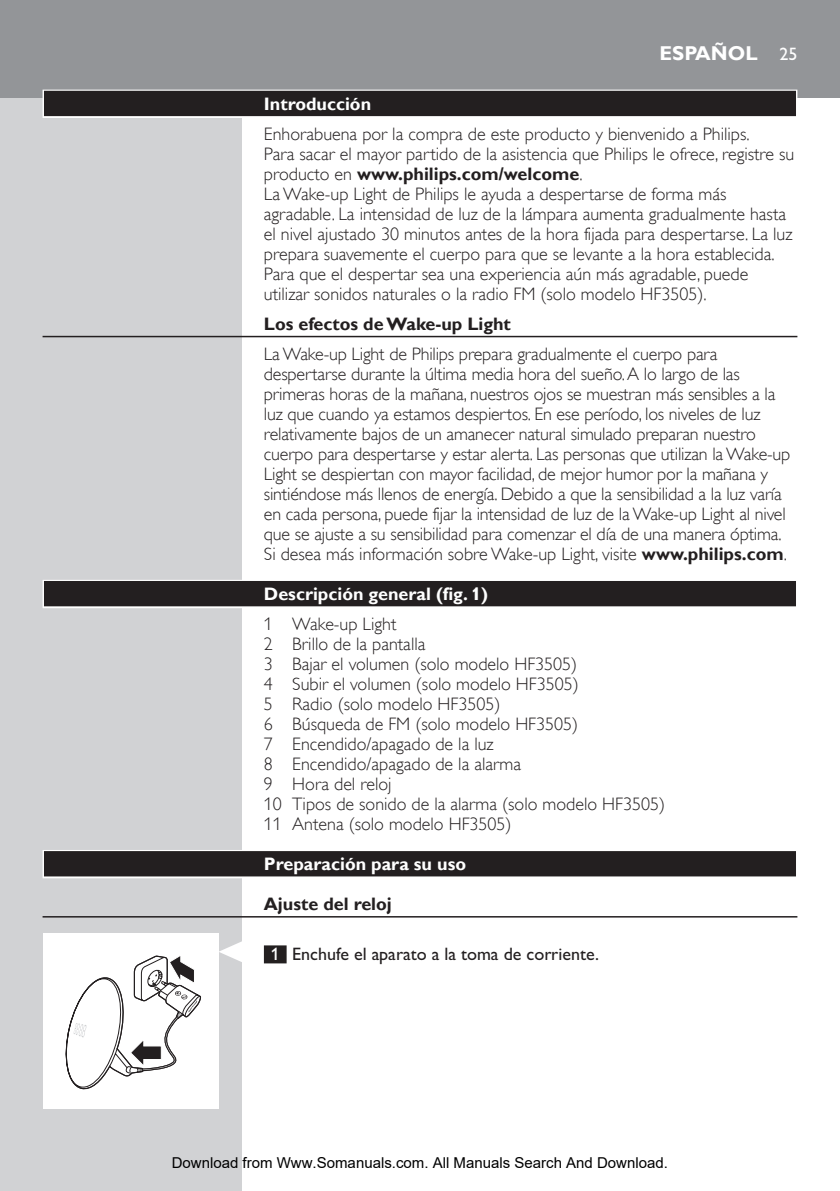
<style>
.page{position:relative;width:840px;height:1191px;background:#fff}
.page>*{position:absolute;margin:0;border:0;box-sizing:border-box;transform-origin:0 0}
.t1{font:700 20px "Gill Sans Alt One WGL";color:#fff}
.t2{font:18px/20px "Gill Sans Alt One WGL Light";color:#231f20}
.t3{font:700 18px "Gill Sans Alt One WGL";color:#231f20}
.t4{font:700 18px "Gill Sans Alt One WGL";color:#fff}
.t5{font:18px "Gill Sans Alt One WGL";color:#231f20}
.t6{font:18px "Gill Sans Alt One WGL";color:#fff}
.t7{font:15px "Arial";color:#000}
.s1{font-family:"Gill Sans Alt One WGL Light";font-weight:400}
.s2{font-family:"Gill Sans Alt One WGL";font-weight:700}
.s3{color:#fff}
</style>
<div class="page">
<div style="left:0;top:95px;width:241px;height:1096px;background:#d1d2d4"></div>
<div style="left:0;top:0;width:839px;height:98px;background:#939598"></div>
<div style="left:43px;top:90px;width:754px;height:28px;background:#e4e3e3"></div>
<div style="left:44px;top:91px;width:751px;height:25px;background:#231f20"></div>
<hr style="left:43px;top:336px;width:754px;height:1px;background:#231f20">
<div style="left:43px;top:580px;width:754px;height:28px;background:#b4b3b3"></div>
<div style="left:44px;top:581px;width:751px;height:25px;background:#231f20"></div>
<div style="left:43px;top:850px;width:754px;height:28px;background:#9a9999"></div>
<div style="left:44px;top:851px;width:751px;height:25px;background:#231f20"></div>
<hr style="left:43px;top:916px;width:754px;height:1px;background:#231f20">
<div style="left:264px;top:945px;width:22px;height:18px;background:#231f20"></div>
<svg style="left:218px;top:940px;width:24px;height:23px"></svg>
<div style="left:43px;top:933px;width:175px;height:175px;background:#fff"></div>
<svg style="left:65px;top:955px;width:136px;height:135px"></svg>
<p class="t1" style="left:659px;top:40px;width:99px">ESPAÑOL</p>
<p class="t6" style="left:779px;top:42px;width:19px">25</p>
<p class="t4" style="left:264px;top:92px;width:109px">Introducción</p>
<p class="t2" style="left:264px;top:124px;width:531px">Enhorabuena por la compra de este producto y bienvenido a Philips.<br>Para sacar el mayor partido de la asistencia que Philips le ofrece, registre su</p>
<p class="t3" style="left:264px;top:162px;width:320px"><span class="s1">producto en</span> www.philips.com/welcome<span class="s1">.</span></p>
<p class="t2" style="left:264px;top:184px;width:529px">La Wake-up Light de Philips le ayuda a despertarse de forma más agradable. La intensidad de luz de la lámpara aumenta gradualmente hasta el nivel ajustado 30 minutos antes de la hora fijada para despertarse. La luz prepara suavemente el cuerpo para que se levante a la hora establecida.<br>Para que el despertar sea una experiencia aún más agradable, puede utilizar sonidos naturales o la radio FM (solo modelo HF3505).</p>
<p class="t3" style="left:264px;top:312px;width:248px">Los efectos de Wake-up Light</p>
<p class="t2" style="left:264px;top:344px;width:527px">La Wake-up Light de Philips prepara gradualmente el cuerpo para despertarse durante la última media hora del sueño. A lo largo de las primeras horas de la mañana, nuestros ojos se muestran más sensibles a la luz que cuando ya estamos despiertos. En ese período, los niveles de luz relativamente bajos de un amanecer natural simulado preparan nuestro cuerpo para despertarse y estar alerta. Las personas que utilizan la Wake-up Light se despiertan con mayor facilidad, de mejor humor por la mañana y sintiéndose más llenos de energía. Debido a que la sensibilidad a la luz varía en cada persona, puede fijar la intensidad de luz de la Wake-up Light al nivel que se ajuste a su sensibilidad para comenzar el día de una manera óptima.<br>Si desea más información sobre Wake-up Light, visite <span class="s2">www.philips.com</span>.</p>
<p class="t4" style="left:264px;top:582px;width:225px">Descripción general (fig. 1)</p>
<p class="t2" style="left:264px;top:614px;width:402px">1 Wake-up Light<br>2 Brillo de la pantalla<br>3 Bajar el volumen (solo modelo HF3505)<br>4 Subir el volumen (solo modelo HF3505)<br>5 Radio (solo modelo HF3505)<br>6 Búsqueda de FM (solo modelo HF3505)<br>7 Encendido/apagado de la luz<br>8 Encendido/apagado de la alarma<br>9 Hora del reloj<br>10 Tipos de sonido de la alarma (solo modelo HF3505)<br>11 Antena (solo modelo HF3505)</p>
<p class="t4" style="left:264px;top:852px;width:203px">Preparación para su uso</p>
<p class="t3" style="left:264px;top:892px;width:129px">Ajuste del reloj</p>
<p class="t5" style="left:270px;top:942px;width:329px"><span class="s3">1</span> Enchufe el aparato a la toma de corriente.</p>
<p class="t7" style="left:172px;top:1154px;width:497px">Download from Www.Somanuals.com. All Manuals Search And Download.</p>
</div>
